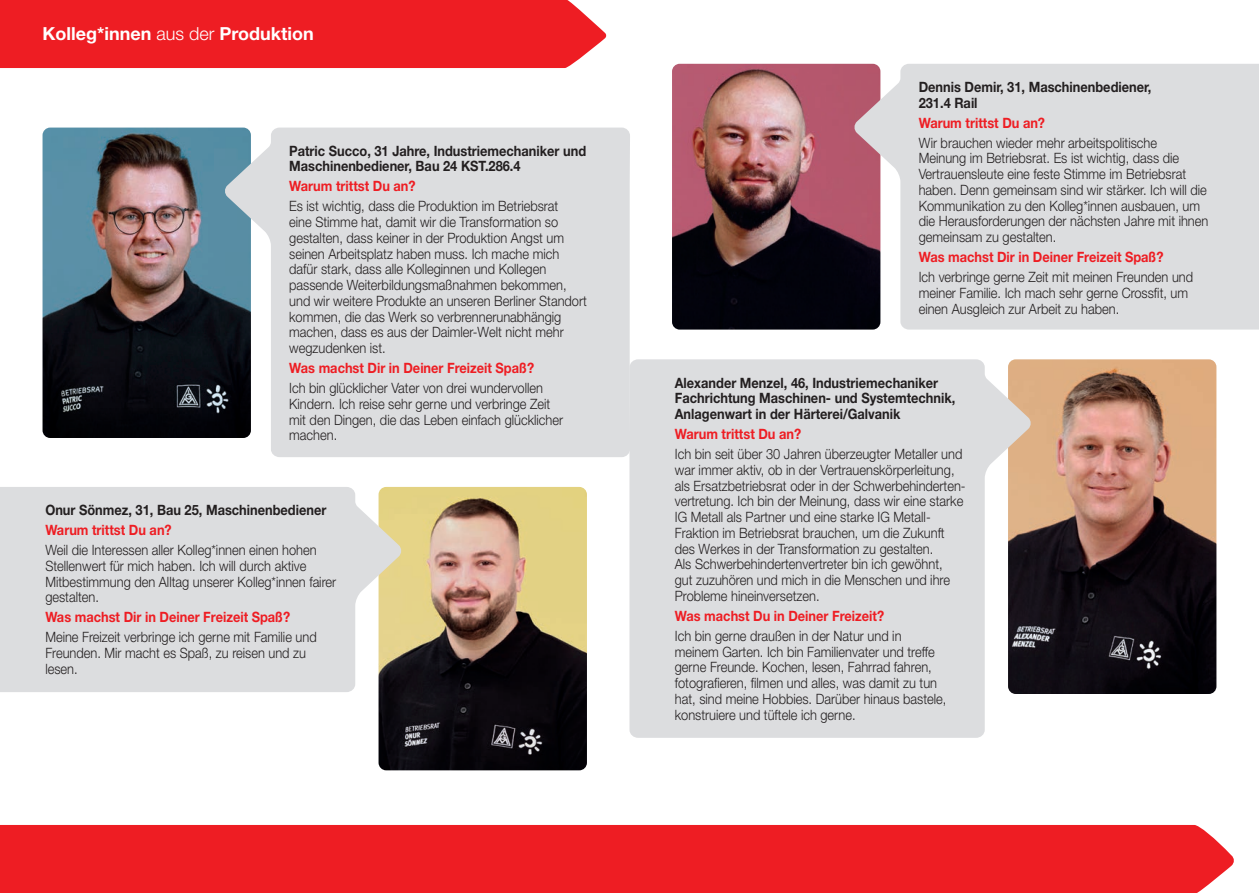
<style>
.page{position:relative;width:1259px;height:893px;background:#fff}
.page>*{position:absolute;margin:0;border:0;box-sizing:border-box;transform-origin:0 0}
.t1{font:700 18px "Helvetica Neue LT";color:#fff}
.t2{font:300 14.25px/15.8px "Helvetica Neue LT";color:#231f20;scale:.9 1}
.t3{font:700 14.25px/15.8px "Helvetica Neue LT";color:#231f20;scale:.9 1}
.t4{font:700 14.25px "Helvetica Neue LT";color:#ee1d23;scale:.9 1}
.s1{font-weight:300}
</style>
<div class="page">
<img style="left:43px;top:128px;width:181px;height:310px">
<svg style="left:224px;top:128px;width:406px;height:329px;background:#d3d6d9"></svg>
<img style="left:378px;top:487px;width:209px;height:283px">
<svg style="left:0;top:487px;width:402px;height:205px;background:#dcdcdb"></svg>
<div style="left:0;top:0;width:606px;height:68px;background:#ee1d23"></div>
<div style="left:0;top:825px;width:1234px;height:68px;background:#ee1d23"></div>
<img style="left:672px;top:64px;width:181px;height:266px">
<svg style="left:853px;top:64px;width:406px;height:266px;background:#d7d4d7"></svg>
<img style="left:1031px;top:359px;width:185px;height:335px">
<svg style="left:629px;top:359px;width:402px;height:379px;background:#d9d9da"></svg>
<p class="t1" style="left:43px;top:22px;width:273px">Kolleg*innen <span class="s1">aus der</span> Produktion</p>
<p class="t3" style="left:918px;top:79px;width:260px">Dennis Demir, 31, Maschinenbediener,<br>231.4 Rail</p>
<p class="t4" style="left:918px;top:114px;width:142px">Warum trittst Du an?</p>
<p class="t2" style="left:918px;top:134px;width:323px">Wir brauchen wieder mehr arbeitspolitische<br>Meinung im Betriebsrat. Es ist wichtig, dass die Vertrauensleute eine feste Stimme im Betriebsrat haben. Denn gemeinsam sind wir stärker. Ich will die Kommunikation zu den Kolleg*innen ausbauen, um die Herausforderungen der nächsten Jahre mit ihnen gemeinsam zu gestalten.</p>
<p class="t4" style="left:918px;top:248px;width:274px">Was machst Dir in Deiner Freizeit Spaß?</p>
<p class="t2" style="left:918px;top:269px;width:306px">Ich verbringe gerne Zeit mit meinen Freunden und meiner Familie. Ich mach sehr gerne Crossfit, um einen Ausgleich zur Arbeit zu haben.</p>
<p class="t3" style="left:289px;top:142px;width:331px">Patric Succo, 31 Jahre, Industriemechaniker und<br>Maschinenbediener, Bau 24 KST.286.4</p>
<p class="t4" style="left:289px;top:178px;width:142px">Warum trittst Du an?</p>
<p class="t2" style="left:289px;top:198px;width:332px">Es ist wichtig, dass die Produktion im Betriebsrat<br>eine Stimme hat, damit wir die Transformation so gestalten, dass keiner in der Produktion Angst um seinen Arbeitsplatz haben muss. Ich mache mich dafür stark, dass alle Kolleginnen und Kollegen passende Weiterbildungsmaßnahmen bekommen, und wir weitere Produkte an unseren Berliner Standort kommen, die das Werk so verbrennerunabhängig machen, dass es aus der Daimler-Welt nicht mehr wegzudenken ist.</p>
<p class="t4" style="left:289px;top:359px;width:274px">Was machst Dir in Deiner Freizeit Spaß?</p>
<p class="t2" style="left:289px;top:380px;width:306px">Ich bin glücklicher Vater von drei wundervollen Kindern. Ich reise sehr gerne und verbringe Zeit mit den Dingen, die das Leben einfach glücklicher machen.</p>
<p class="t3" style="left:675px;top:374px;width:313px">Alexander Menzel, 46, Industriemechaniker<br>Fachrichtung Maschinen- und Systemtechnik,<br>Anlagenwart in der Härterei/Galvanik</p>
<p class="t4" style="left:675px;top:425px;width:142px">Warum trittst Du an?</p>
<p class="t2" style="left:675px;top:446px;width:325px">Ich bin seit über 30 Jahren überzeugter Metaller und war immer aktiv, ob in der Vertrauenskörperleitung, als Ersatzbetriebsrat oder in der Schwerbehinderten&shy;vertretung. Ich bin der Meinung, dass wir eine starke IG Metall als Partner und eine starke IG Metall-Fraktion im Betriebsrat brauchen, um die Zukunft des Werkes in der Transformation zu gestalten.<br>Als Schwerbehindertenvertreter bin ich gewöhnt,<br>gut zuzuhören und mich in die Menschen und ihre Probleme hineinversetzen.</p>
<p class="t4" style="left:675px;top:607px;width:234px">Was machst Du in Deiner Freizeit?</p>
<p class="t2" style="left:675px;top:627px;width:303px">Ich bin gerne draußen in der Natur und in meinem Garten. Ich bin Familienvater und treffe gerne Freunde. Kochen, lesen, Fahrrad fahren, fotografieren, filmen und alles, was damit zu tun hat, sind meine Hobbies. Darüber hinaus bastele, konstruiere und tüftele ich gerne.</p>
<p class="t3" style="left:45px;top:502px;width:314px">Onur Sönmez, 31, Bau 25, Maschinenbediener</p>
<p class="t4" style="left:45px;top:521px;width:142px">Warum trittst Du an?</p>
<p class="t2" style="left:45px;top:542px;width:325px">Weil die Interessen aller Kolleg*innen einen hohen Stellenwert für mich haben. Ich will durch aktive Mitbestimmung den Alltag unserer Kolleg*innen fairer gestalten.</p>
<p class="t4" style="left:45px;top:608px;width:274px">Was machst Dir in Deiner Freizeit Spaß?</p>
<p class="t2" style="left:45px;top:629px;width:303px">Meine Freizeit verbringe ich gerne mit Familie und<br>Freunden. Mir macht es Spaß, zu reisen und zu lesen.</p>
</div>
